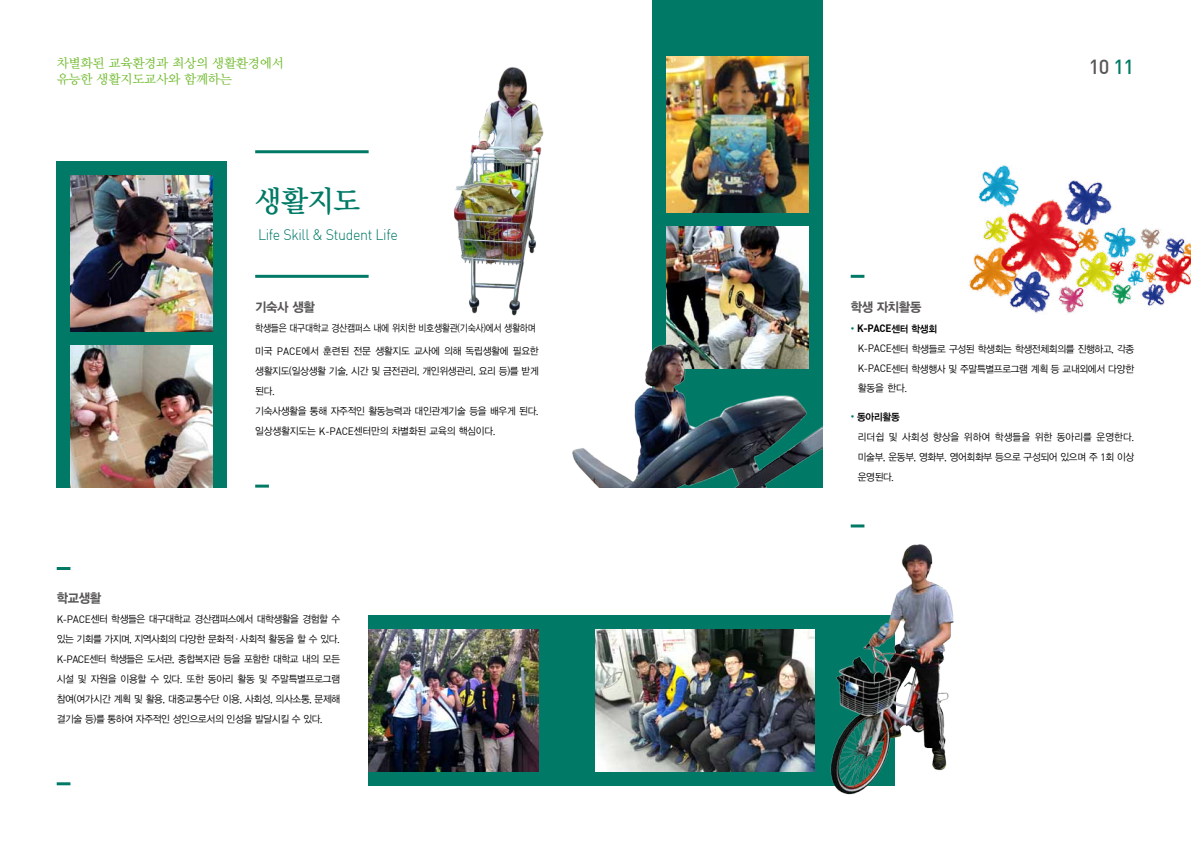
<style>
.page{position:relative;width:1191px;height:842px;background:#fff}
.page>*{position:absolute;margin:0;border:0;box-sizing:border-box;transform-origin:0 0}
.t1{font:30px "YDIY Mj O340";color:#007a66;scale:.95 1}
.t2{font:20px "Dinmed";color:#595757}
.t3{font:15px "Dinlig";letter-spacing:-.025em;color:#007a66;scale:.95 1}
.t4{font:13px/15.6px "YDIY Mj O330";letter-spacing:-.025em;color:#6fba2c}
.t5{font:13px "YDIYGO350";letter-spacing:-.025em;color:#595757;scale:.95 1}
.t6{font:10.5px "Dinbol";color:#000;scale:.95 1}
.t7{font:10px/20px "YDIYGO320";letter-spacing:-.025em;color:#000;text-align:justify;scale:.95 1}
.t8{font:10px "YDIYGO320";letter-spacing:-.025em;color:#000;scale:.87 1}
.t9{font:10px "YDIYGO340";letter-spacing:-.025em;color:#000;scale:.95 1}
.s1{color:#007a66}
.s2{font-family:"Dinreg";font-size:10.5px}
.s3{font-family:"Batang";font-size:10px;color:#007a66}
.s4{font-family:"YDIYGO340";font-size:10px}
.s5{font-family:"Batang";color:#007a66}
</style>
<div class="page">
<img style="left:969px;top:165px;width:222px;height:149px">
<img style="left:453px;top:67px;width:91px;height:249px">
<hr style="left:255px;top:150px;width:114px;height:3px;background:#007a66">
<hr style="left:255px;top:275px;width:114px;height:3px;background:#007a66">
<hr style="left:850px;top:275px;width:14px;height:3px;background:#007a66">
<hr style="left:255px;top:485px;width:14px;height:3px;background:#007a66">
<svg style="left:57px;top:782px;width:13px;height:3px"></svg>
<svg style="left:57px;top:567px;width:13px;height:3px"></svg>
<div style="left:57px;top:162px;width:170px;height:326px;background:#007a66"></div>
<div style="left:652px;top:0;width:170px;height:488px;background:#007a66"></div>
<div style="left:369px;top:615px;width:525px;height:170px;background:#007a66"></div>
<img style="left:71px;top:176px;width:142px;height:156px">
<img style="left:666px;top:57px;width:142px;height:156px">
<img style="left:71px;top:346px;width:142px;height:142px">
<img style="left:666px;top:227px;width:142px;height:103px">
<img style="left:369px;top:629px;width:170px;height:142px">
<img style="left:595px;top:629px;width:170px;height:142px">
<img style="left:765px;top:524px;width:189px;height:271px">
<img style="left:572px;top:330px;width:250px;height:158px">
<h3 class="t4" style="left:57px;top:56px;width:229px">차별화된 교육환경과 최상의 생활환경에서 유능한 생활지도교사와 함께하는</h3>
<h2 class="t2" style="left:1088px;top:54px;width:47px">10 <span class="s1">11</span></h2>
<h1 class="t1" style="left:255px;top:185px;width:112px">생활지도</h1>
<h3 class="t3" style="left:258px;top:226px;width:149px">Life Skill &amp; Student Life</h3>
<h3 class="t5" style="left:255px;top:300px;width:64px">기숙사 생활</h3>
<p class="t8" style="left:255px;top:323px;width:324px">학생들은 대구대학교 경산캠퍼스 내에 위치한 비호생활관(기숙사)에서 생활하며</p>
<p class="t7" style="left:255px;top:342px;width:300px;text-align:left">미국 <span class="s2">PACE</span>에서 훈련된 전문 생활지도 교사에 의해 독립생활에 필요한 생활지도(일상생활 기술, 시간 및 금전관리, 개인위생관리, 요리 등)를 받게 된다.<br>기숙사생활을 통해 자주적인 활동능력과 대인관계기술 등을 배우게 된다. 일상생활지도는 <span class="s2">K-PACE</span>센터만의 차별화된 교육의 핵심이다.</p>
<h3 class="t5" style="left:57px;top:591px;width:48px">학교생활</h3>
<p class="t7" style="left:57px;top:609px;width:300px"><span class="s2">K-PACE</span>센터 학생들은 대구대학교 경산캠퍼스에서 대학생활을 경험할 수 있는 기회를 가지며, 지역사회의 다양한 문화적·사회적 활동을 할 수 있다.<br><span class="s2">K-PACE</span>센터 학생들은 도서관, 종합복지관 등을 포함한 대학교 내의 모든 시설 및 자원을 이용할 수 있다. 또한 동아리 활동 및 주말특별프로그램 참여(여가시간 계획 및 활용, 대중교통수단 이용, 사회성, 의사소통, 문제해 결기술 등)를 통하여 자주적인 성인으로서의 인성을 발달시킬 수 있다.</p>
<h3 class="t5" style="left:850px;top:300px;width:76px">학생 자치활동</h3>
<p class="t6" style="left:850px;top:322px;width:93px"><span class="s3">•</span> K-PACE<span class="s4">센터 학생회</span></p>
<p class="t7" style="left:857px;top:339px;width:292px"><span class="s2">K-PACE</span>센터 학생들로 구성된 학생회는 학생전체회의를 진행하고, 각종 <span class="s2">K-PACE</span>센터 학생행사 및 주말특별프로그램 계획 등 교내외에서 다양한 활동을 한다.</p>
<p class="t9" style="left:850px;top:411px;width:53px"><span class="s5">•</span> 동아리활동</p>
<p class="t7" style="left:857px;top:427px;width:292px">리더쉽 및 사회성 향상을 위하여 학생들을 위한 동아리를 운영한다. 미술부, 운동부, 영화부, 영어회화부 등으로 구성되어 있으며 주 <span class="s2">1</span>회 이상 운영된다.</p>
</div>
